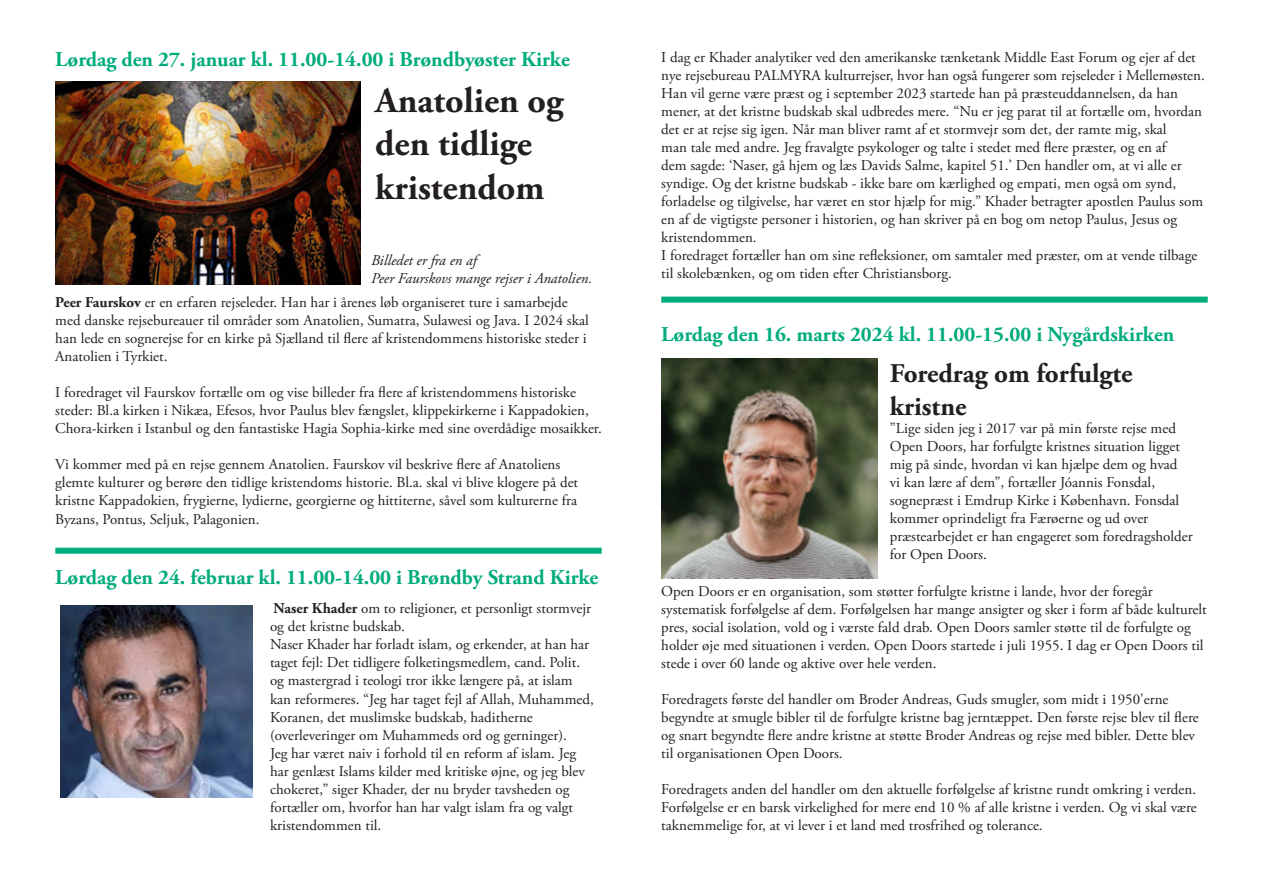
<style>
.page{position:relative;width:1263px;height:893px;background:#fff}
.page>*{position:absolute;margin:0;border:0;box-sizing:border-box;transform-origin:0 0}
.Underrubrik_1{font:700 36px/43.2px "Adobe Garamond Pro";color:#231f20}
.Foldertekst{font:700 27px/32.4px "Adobe Garamond Pro";color:#231f20}
.Foldertekst-2{font:700 21px "Adobe Garamond Pro";color:#00ac7c}
.Foldertekst-3{font:15px/18px "Adobe Garamond Pro";color:#231f20}
.Foldertekst-4{font:italic 15px "Adobe Garamond Pro";color:#231f20}
.s1{font-weight:700}
</style>
<div class="page">
<img style="left:56px;top:82px;width:305px;height:203px">
<img style="left:60px;top:606px;width:192px;height:191px">
<div style="left:55px;top:548px;width:547px;height:6px;background:#00ac7c"></div>
<div style="left:661px;top:297px;width:547px;height:6px;background:#00ac7c"></div>
<img style="left:662px;top:358px;width:216px;height:220px">
<p class="Foldertekst-2" style="left:55px;top:47px;width:516px">Lørdag den 27. januar kl. 11.00-14.00 i Brøndbyøster Kirke</p>
<p class="Underrubrik_1" style="left:375px;top:80px;width:190px">Anatolien og den tidlige kristendom</p>
<p class="Foldertekst-4" style="left:371px;top:251px;width:107px">Billedet er fra en af</p>
<p class="Foldertekst-4" style="left:371px;top:269px;width:223px">Peer Faurskovs mange rejser i Anatolien.</p>
<p class="Foldertekst-3" style="left:55px;top:294px;width:535px"><span class="s1">Peer Faurskov</span> er en erfaren rejseleder. Han har i årenes løb organiseret ture i samarbejde med danske rejsebureauer til områder som Anatolien, Sumatra, Sulawesi og Java. I 2024 skal han lede en sognerejse for en kirke på Sjælland til flere af kristendommens historiske steder i Anatolien i Tyrkiet.</p>
<p class="Foldertekst-3" style="left:55px;top:384px;width:548px">I foredraget vil Faurskov fortælle om og vise billeder fra flere af kristendommens historiske steder: Bl.a kirken i Nikæa, Efesos, hvor Paulus blev fængslet, klippekirkerne i Kappadokien,<br>Chora-kirken i Istanbul og den fantastiske Hagia Sophia-kirke med sine overdådige mosaikker.</p>
<p class="Foldertekst-3" style="left:55px;top:456px;width:524px">Vi kommer med på en rejse gennem Anatolien. Faurskov vil beskrive flere af Anatoliens glemte kulturer og berøre den tidlige kristendoms historie. Bl.a. skal vi blive klogere på det kristne Kappadokien, frygierne, lydierne, georgierne og hittiterne, såvel som kulturerne fra Byzans, Pontus, Seljuk, Palagonien.</p>
<p class="Foldertekst-2" style="left:55px;top:565px;width:545px">Lørdag den 24. februar kl. 11.00-14.00 i Brøndby Strand Kirke</p>
<p class="Foldertekst-3" style="left:270px;top:600px;width:323px"><span class="s1">Naser Khader</span> om to religioner, et personligt stormvejr og det kristne budskab.</p>
<p class="Foldertekst-3" style="left:270px;top:636px;width:325px">Naser Khader har forladt islam, og erkender, at han har taget fejl: Det tidligere folketingsmedlem, cand. Polit. og mastergrad i teologi tror ikke længere på, at islam kan reformeres. “Jeg har taget fejl af Allah, Muhammed, Koranen, det muslimske budskab, haditherne (overleveringer om Muhammeds ord og gerninger).<br>Jeg har været naiv i forhold til en reform af islam. Jeg har genlæst Islams kilder med kritiske øjne, og jeg blev chokeret,” siger Khader, der nu bryder tavsheden og fortæller om, hvorfor han har valgt islam fra og valgt kristendommen til.</p>
<p class="Foldertekst-3" style="left:661px;top:49px;width:545px">I dag er Khader analytiker ved den amerikanske tænketank Middle East Forum og ejer af det nye rejsebureau PALMYRA kulturrejser, hvor han også fungerer som rejseleder i Mellemøsten.<br>Han vil gerne være præst og i september 2023 startede han på præsteuddannelsen, da han mener, at det kristne budskab skal udbredes mere. “Nu er jeg parat til at fortælle om, hvordan det er at rejse sig igen. Når man bliver ramt af et stormvejr som det, der ramte mig, skal<br>man tale med andre. Jeg fravalgte psykologer og talte i stedet med flere præster, og en af<br>dem sagde: ‘Naser, gå hjem og læs Davids Salme, kapitel 51.’ Den handler om, at vi alle er syndige. Og det kristne budskab - ikke bare om kærlighed og empati, men også om synd, forladelse og tilgivelse, har været en stor hjælp for mig.” Khader betragter apostlen Paulus som en af de vigtigste personer i historien, og han skriver på en bog om netop Paulus, Jesus og kristendommen.</p>
<p class="Foldertekst-3" style="left:661px;top:247px;width:537px">I foredraget fortæller han om sine refleksioner, om samtaler med præster, om at vende tilbage til skolebænken, og om tiden efter Christiansborg.</p>
<p class="Foldertekst-2" style="left:661px;top:322px;width:515px">Lørdag den 16. marts 2024 kl. 11.00-15.00 i Nygårdskirken</p>
<p class="Foldertekst" style="left:890px;top:358px;width:244px">Foredrag om forfulgte kristne</p>
<p class="Foldertekst-3" style="left:890px;top:419px;width:304px">”Lige siden jeg i 2017 var på min første rejse med Open Doors, har forfulgte kristnes situation ligget mig på sinde, hvordan vi kan hjælpe dem og hvad<br>vi kan lære af dem”, fortæller Jóannis Fonsdal, sognepræst i Emdrup Kirke i København. Fonsdal kommer oprindeligt fra Færøerne og ud over præstearbejdet er han engageret som foredragsholder for Open Doors.</p>
<p class="Foldertekst-3" style="left:661px;top:583px;width:547px">Open Doors er en organisation, som støtter forfulgte kristne i lande, hvor der foregår systematisk forfølgelse af dem. Forfølgelsen har mange ansigter og sker i form af både kulturelt pres, social isolation, vold og i værste fald drab. Open Doors samler støtte til de forfulgte og holder øje med situationen i verden. Open Doors startede i juli 1955. I dag er Open Doors til stede i over 60 lande og aktive over hele verden.</p>
<p class="Foldertekst-3" style="left:661px;top:691px;width:539px">Foredragets første del handler om Broder Andreas, Guds smugler, som midt i 1950'erne begyndte at smugle bibler til de forfulgte kristne bag jerntæppet. Den første rejse blev til flere og snart begyndte flere andre kristne at støtte Broder Andreas og rejse med bibler. Dette blev til organisationen Open Doors.</p>
<p class="Foldertekst-3" style="left:661px;top:781px;width:537px;text-align:justify">Foredragets anden del handler om den aktuelle forfølgelse af kristne rundt omkring i verden.<br>Forfølgelse er en barsk virkelighed for mere end 10 % af alle kristne i verden. Og vi skal være taknemmelige for, at vi lever i et land med trosfrihed og tolerance.</p>
</div>
